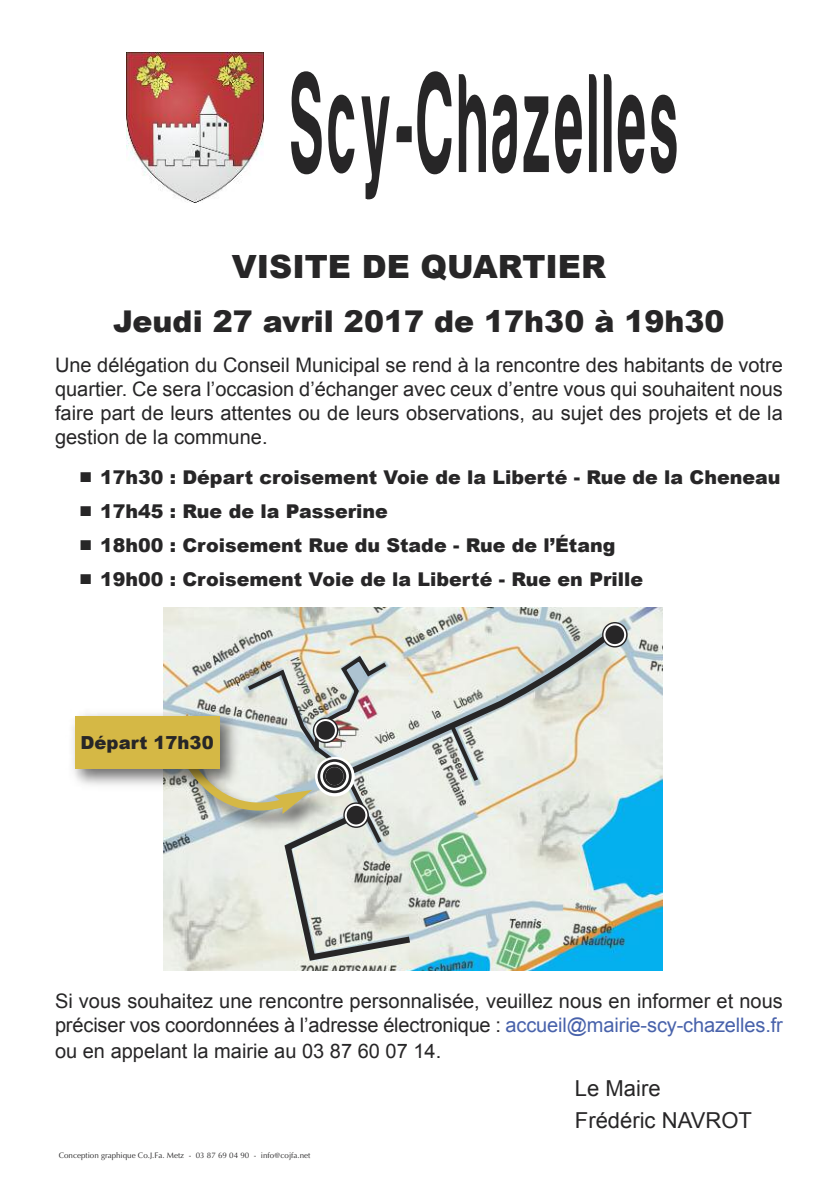
<style>
.page{position:relative;width:840px;height:1191px;background:#fff}
.page>*{position:absolute;margin:0;border:0;box-sizing:border-box;transform-origin:0 0}
.t1{font:145.6px "Harabara";letter-spacing:.1em;color:#272627;scale:.38 1}
.t2{font:900 48px "Arial";color:#272627}
.t3{font:900 32px "Arial";color:#272627}
.t4{font:900 30px "Arial";color:#272627}
.t5{font:22px/32px "Arial";color:#272627}
.t6{font:20px/24.2px "Arial";color:#272627;text-align:justify}
.t7{font:900 19px "Arial";color:#272627}
.t8{font:900 18px "Arial";color:#272627}
.t9{font:8px "Optima";color:#272627}
.s1{color:#4862ab}
</style>
<div class="page">
<img style="left:127px;top:52px;width:136px;height:150px">
<img style="left:163px;top:608px;width:499px;height:362px">
<svg style="left:390px;top:624px;width:229px;height:156px;background:#d9dbd2"></svg>
<svg style="left:445px;top:718px;width:36px;height:67px;background:#a9aeab"></svg>
<svg style="left:312px;top:607px;width:78px;height:60px;background:#d8dbd1"></svg>
<img style="left:72px;top:706px;width:105px;height:88px">
<div style="left:75px;top:716px;width:145px;height:52px;background:#d5b845"></div>
<svg style="left:601px;top:622px;width:26px;height:25px"></svg>
<svg style="left:603px;top:623px;width:22px;height:23px"></svg>
<svg style="left:177px;top:667px;width:239px;height:297px;background:#cdcfc4"></svg>
<h1 class="t1" style="left:291px;top:48px;width:1018px">Scy-Chaze les</h1>
<h3 class="t3" style="left:232px;top:243px;width:375px">VISITE DE QUARTIER</h3>
<h3 class="t4" style="left:113px;top:298px;width:612px">Jeudi 27 avril 2017 de 17h30 à 19h30</h3>
<p class="t6" style="left:55px;top:353px;width:729px">Une délégation du Conseil Municipal se rend à la rencontre des habitants de votre quartier. Ce sera l’occasion d’échanger avec ceux d’entre vous qui souhaitent nous faire part de leurs attentes ou de leurs observations, au sujet des projets et de la gestion de la commune.</p>
<h2 class="t2" style="left:78px;top:429px;width:17px">.</h2>
<p class="t7" style="left:100px;top:463px;width:681px">17h30 : Départ croisement Voie de la Liberté - Rue de la Cheneau</p>
<h2 class="t2" style="left:78px;top:463px;width:17px">.</h2>
<p class="t7" style="left:100px;top:497px;width:289px">17h45 : Rue de la Passerine</p>
<h2 class="t2" style="left:78px;top:497px;width:17px">.</h2>
<p class="t7" style="left:100px;top:531px;width:516px">18h00 : Croisement Rue du Stade - Rue de l’Étang</p>
<h2 class="t2" style="left:78px;top:531px;width:17px">.</h2>
<p class="t7" style="left:100px;top:565px;width:544px">19h00 : Croisement Voie de la Liberté - Rue en Prille</p>
<p class="t8" style="left:81px;top:729px;width:134px">Départ 17h30</p>
<p class="t6" style="left:55px;top:988px;width:729px;line-height:24.8px">Si vous souhaitez une rencontre personnalisée, veuillez nous en informer et nous préciser vos coordonnées à l’adresse électronique : <span class="s1">accueil@mairie-scy-chazelles.fr </span>ou en appelant la mairie au 03 87 60 07 14.</p>
<p class="t5" style="left:574px;top:1072px;width:178px">Le Maire<br>Frédéric NAVROT</p>
<p class="t9" style="left:59px;top:1152px;width:253px">Conception graphique Co.J.Fa. Metz - 03 87 69 04 90 - info@cojfa.net</p>
</div>
